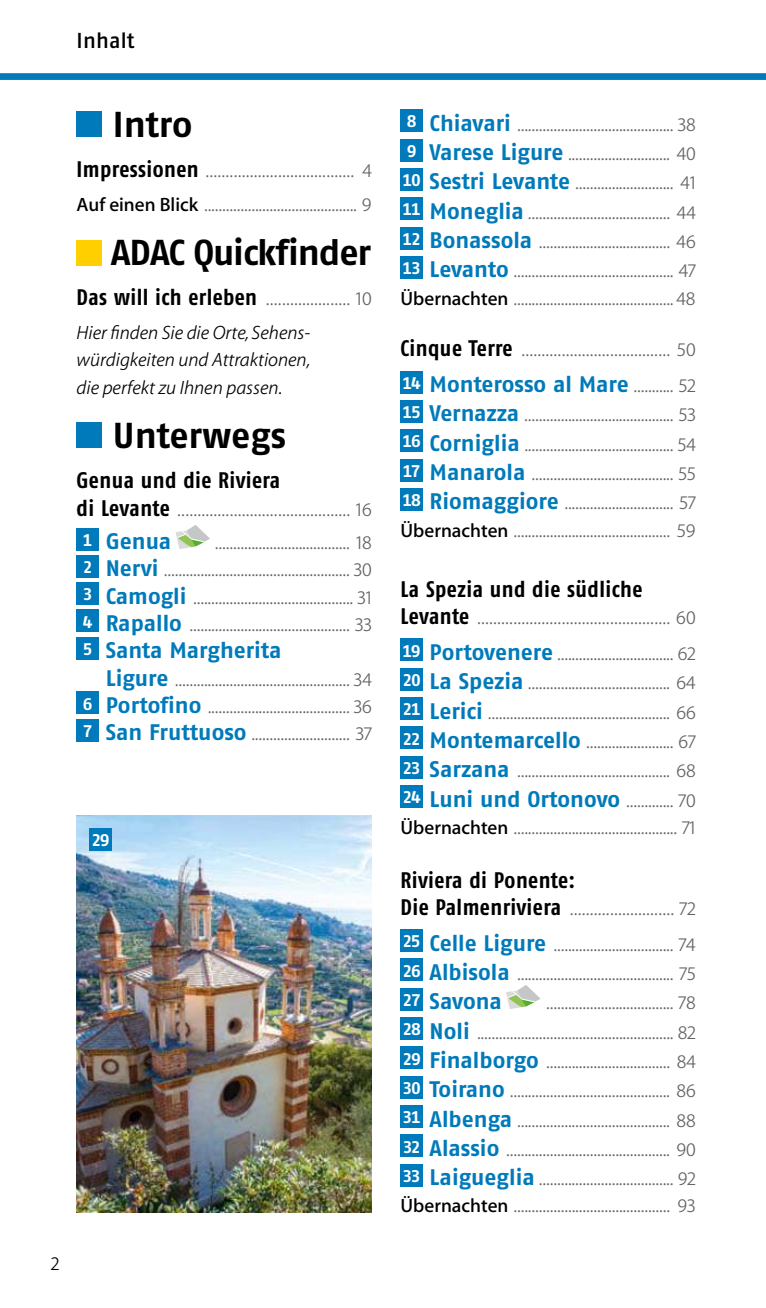
<style>
.page{position:relative;width:766px;height:1308px;background:#fff}
.page>*{position:absolute;margin:0;border:0;box-sizing:border-box;transform-origin:0 0}
.t1{font:700 36px "Fago Pro";letter-spacing:-.015em;color:#000}
.t2{font:700 22.5px "Fago Pro";letter-spacing:-.005em;color:#007aba}
.t3{font:700 condensed 22.5px "Fago Pro";letter-spacing:.015em;color:#000}
.t4{font:500 21.6px "Fago Pro K";letter-spacing:-.15em;color:#000}
.t5{font:300 19.35px/29.2px "ADAC Myriad OT";color:#636362;text-align:justify}
.t6{font:italic 300 19.35px/33.8px "ADAC Myriad OT";color:#000}
.t7{font:300 19.35px "ADAC Myriad OT";color:#000}
.t8{font:700 16.88px "Fago Pro K";color:#fff}
.s1{font-family:"Fago Pro";font-weight:700;font-stretch:condensed;font-size:22.5px;color:#000}
.s2{font-weight:700;color:#000}
.s3{font-family:"Fago Pro";font-weight:700;font-style:normal;font-stretch:condensed;font-size:22.5px}
.s4{font-style:normal;color:#636362}
.s5{font-family:"Fago Pro K";font-size:16.88px;color:#fff}
.s6{font-family:"Fago Pro";font-weight:700;font-size:22.5px;color:#007aba}
.s7{font-family:"ADAC Myriad OT";font-weight:300;font-size:19.35px;color:#636362}
</style>
<div class="page">
<div style="left:0;top:73px;width:765px;height:7px;background:#007aba"></div>
<div style="left:77px;top:112px;width:25px;height:25px;background:#007aba"></div>
<div style="left:77px;top:240px;width:25px;height:25px;background:#ffcf00"></div>
<div style="left:77px;top:422px;width:25px;height:26px;background:#007aba"></div>
<div style="left:77px;top:528px;width:22px;height:22px;background:#007aba"></div>
<svg style="left:175px;top:525px;width:35px;height:24px"></svg>
<div style="left:77px;top:555px;width:22px;height:22px;background:#007aba"></div>
<div style="left:77px;top:582px;width:22px;height:23px;background:#007aba"></div>
<div style="left:77px;top:610px;width:22px;height:22px;background:#007aba"></div>
<div style="left:77px;top:637px;width:22px;height:22px;background:#007aba"></div>
<div style="left:77px;top:691px;width:22px;height:23px;background:#007aba"></div>
<div style="left:77px;top:719px;width:22px;height:22px;background:#007aba"></div>
<div style="left:400px;top:110px;width:23px;height:22px;background:#007aba"></div>
<div style="left:400px;top:139px;width:23px;height:22px;background:#007aba"></div>
<div style="left:400px;top:168px;width:23px;height:23px;background:#007aba"></div>
<div style="left:400px;top:198px;width:23px;height:22px;background:#007aba"></div>
<div style="left:400px;top:227px;width:23px;height:22px;background:#007aba"></div>
<div style="left:400px;top:256px;width:23px;height:22px;background:#007aba"></div>
<div style="left:400px;top:371px;width:23px;height:22px;background:#007aba"></div>
<div style="left:400px;top:400px;width:23px;height:22px;background:#007aba"></div>
<div style="left:400px;top:429px;width:23px;height:23px;background:#007aba"></div>
<div style="left:400px;top:459px;width:23px;height:22px;background:#007aba"></div>
<div style="left:400px;top:488px;width:23px;height:22px;background:#007aba"></div>
<div style="left:400px;top:638px;width:23px;height:23px;background:#007aba"></div>
<div style="left:400px;top:668px;width:23px;height:22px;background:#007aba"></div>
<div style="left:400px;top:697px;width:23px;height:22px;background:#007aba"></div>
<div style="left:400px;top:726px;width:23px;height:23px;background:#007aba"></div>
<div style="left:400px;top:756px;width:23px;height:22px;background:#007aba"></div>
<div style="left:400px;top:785px;width:23px;height:22px;background:#007aba"></div>
<div style="left:400px;top:929px;width:23px;height:22px;background:#007aba"></div>
<div style="left:400px;top:958px;width:23px;height:23px;background:#007aba"></div>
<div style="left:400px;top:988px;width:23px;height:22px;background:#007aba"></div>
<svg style="left:506px;top:985px;width:34px;height:24px"></svg>
<div style="left:400px;top:1017px;width:23px;height:22px;background:#007aba"></div>
<div style="left:400px;top:1046px;width:23px;height:23px;background:#007aba"></div>
<div style="left:400px;top:1076px;width:23px;height:22px;background:#007aba"></div>
<div style="left:400px;top:1105px;width:23px;height:22px;background:#007aba"></div>
<div style="left:400px;top:1134px;width:23px;height:23px;background:#007aba"></div>
<div style="left:400px;top:1164px;width:23px;height:22px;background:#007aba"></div>
<img style="left:77px;top:815px;width:295px;height:397px">
<div style="left:89px;top:828px;width:23px;height:22px;background:#007aba"></div>
<p class="t4" style="left:77px;top:28px;width:63px">Inhalt</p>
<h1 class="t1" style="left:113px;top:105px;width:81px">Intro</h1>
<p class="t5" style="left:77px;top:154px;width:296px;line-height:33.8px"><span class="s1">Impressionen</span> ..................................... 4<br><span class="s2">Auf einen Blick</span> .......................................... 9</p>
<h1 class="t1" style="left:111px;top:233px;width:262px">ADAC Quickfinder</h1>
<p class="t6" style="left:77px;top:283px;width:296px"><span class="s3">Das will ich erleben</span> <span class="s4">..................... 10<br></span>Hier finden Sie die Orte, Sehens-</p>
<p class="t6" style="left:77px;top:348px;width:235px;line-height:27.2px">würdigkeiten und Attrak tionen, die perfekt zu Ihnen passen.</p>
<h1 class="t1" style="left:113px;top:416px;width:175px">Unterwegs</h1>
<p class="t3" style="left:77px;top:470px;width:205px">Genua und die Riviera</p>
<p class="t5" style="left:77px;top:495px;width:296px"><span class="s1">di Levante</span> ........................................... 16</p>
<p class="t2" style="left:83px;top:529px;width:90px"><span class="s5">1</span> Genua</p>
<p class="t5" style="left:83px;top:529px;width:290px;line-height:27.2px;text-indent:132px">..................................... 18<br><sup>2</sup> <span class="s6">Nervi</span> ................................................... 30<br><sup>3</sup> <span class="s6">Camogli</span> ............................................ 31<br><sup>4</sup> <span class="s6">Rapallo</span> ............................................ 33</p>
<p class="t2" style="left:83px;top:638px;width:200px"><span class="s5">5</span> Santa Margherita</p>
<p class="t5" style="left:83px;top:666px;width:290px;line-height:27.2px;text-indent:23px"><span class="s6">Ligure</span> ................................................ 34<br><sup>6</sup> <span class="s6">Portofino</span> ....................................... 36<br><sup>7</sup> <span class="s6">San Fruttuoso</span> ........................... 37</p>
<p class="t8" style="left:91px;top:830px;width:20px">29</p>
<p class="t7" style="left:51px;top:1253px;width:10px">2</p>
<p class="t5" style="left:402px;top:110px;width:295px"><sup>8</sup> <span class="s6">Chiavari</span> ........................................... 38<br><sup>9</sup> <span class="s6">Varese Ligure</span> ............................ 40<br><sup>10</sup> <span class="s6">Sestri Levante</span> ........................... 41<br><sup>11</sup> <span class="s6">Moneglia</span> ....................................... 44<br><sup>12</sup> <span class="s6">Bonassola</span> .................................... 46<br><sup>13</sup> <span class="s6">Levanto</span> ............................................ 47</p>
<p class="t5" style="left:400px;top:284px;width:296px"><span class="s2">Übernachten</span> ............................................ 48</p>
<p class="t5" style="left:400px;top:336px;width:296px"><span class="s1">Cinque Terre</span> ..................................... 50</p>
<p class="t2" style="left:402px;top:372px;width:295px"><span class="s5">14</span> Monterosso al Mare <span class="s7">........... 52</span></p>
<p class="t5" style="left:402px;top:401px;width:295px"><sup>15</sup> <span class="s6">Vernazza</span> ......................................... 53<br><sup>16</sup> <span class="s6">Corniglia</span> ......................................... 54<br><sup>17</sup> <span class="s6">Manarola</span> ....................................... 55<br><sup>18</sup> <span class="s6">Riomaggiore</span> .............................. 57</p>
<p class="t5" style="left:400px;top:516px;width:296px"><span class="s2">Übernachten</span> ........................................... 59</p>
<p class="t3" style="left:400px;top:579px;width:243px">La Spezia und die südliche</p>
<p class="t5" style="left:400px;top:600px;width:296px;line-height:35.8px"><span class="s1">Levante</span> ................................................ 60<br><sup>19</sup> <span class="s6">Portovenere</span> ................................ 62</p>
<p class="t5" style="left:402px;top:668px;width:294px"><sup>20</sup> <span class="s6">La Spezia</span> ....................................... 64<br><sup>21</sup> <span class="s6">Lerici</span> .................................................. 66<br><sup>22</sup> <span class="s6">Montemarcello</span> ........................ 67<br><sup>23</sup> <span class="s6">Sarzana</span> .......................................... 68</p>
<p class="t2" style="left:402px;top:786px;width:295px"><span class="s5">24</span> Luni und Ortonovo <span class="s7">............. 70</span></p>
<p class="t5" style="left:400px;top:813px;width:296px"><span class="s2">Übernachten</span> ............................................. 71</p>
<p class="t3" style="left:400px;top:869px;width:176px">Riviera di Ponente:</p>
<p class="t5" style="left:400px;top:891px;width:296px;line-height:35.8px"><span class="s1">Die Palmenriviera</span> .......................... 72<br><sup>25</sup> <span class="s6">Celle Ligure</span> ................................. 74</p>
<p class="t5" style="left:402px;top:959px;width:294px"><sup>26</sup> <span class="s6">Albisola</span> ........................................... 75</p>
<p class="t2" style="left:402px;top:989px;width:101px"><span class="s5">27</span> Savona</p>
<p class="t5" style="left:402px;top:988px;width:295px;text-indent:144px">................................... 78<br><sup>28</sup> <span class="s6">Noli</span> ...................................................... 82<br><sup>29</sup> <span class="s6">Finalborgo</span> .................................. 84<br><sup>30</sup> <span class="s6">Toirano</span> ............................................ 86<br><sup>31</sup> <span class="s6">Albenga</span> .......................................... 88<br><sup>32</sup> <span class="s6">Alassio</span> ............................................. 90<br><sup>33</sup> <span class="s6">Laigueglia</span> ..................................... 92</p>
<p class="t5" style="left:400px;top:1191px;width:296px"><span class="s2">Übernachten</span> ........................................... 93</p>
</div>
